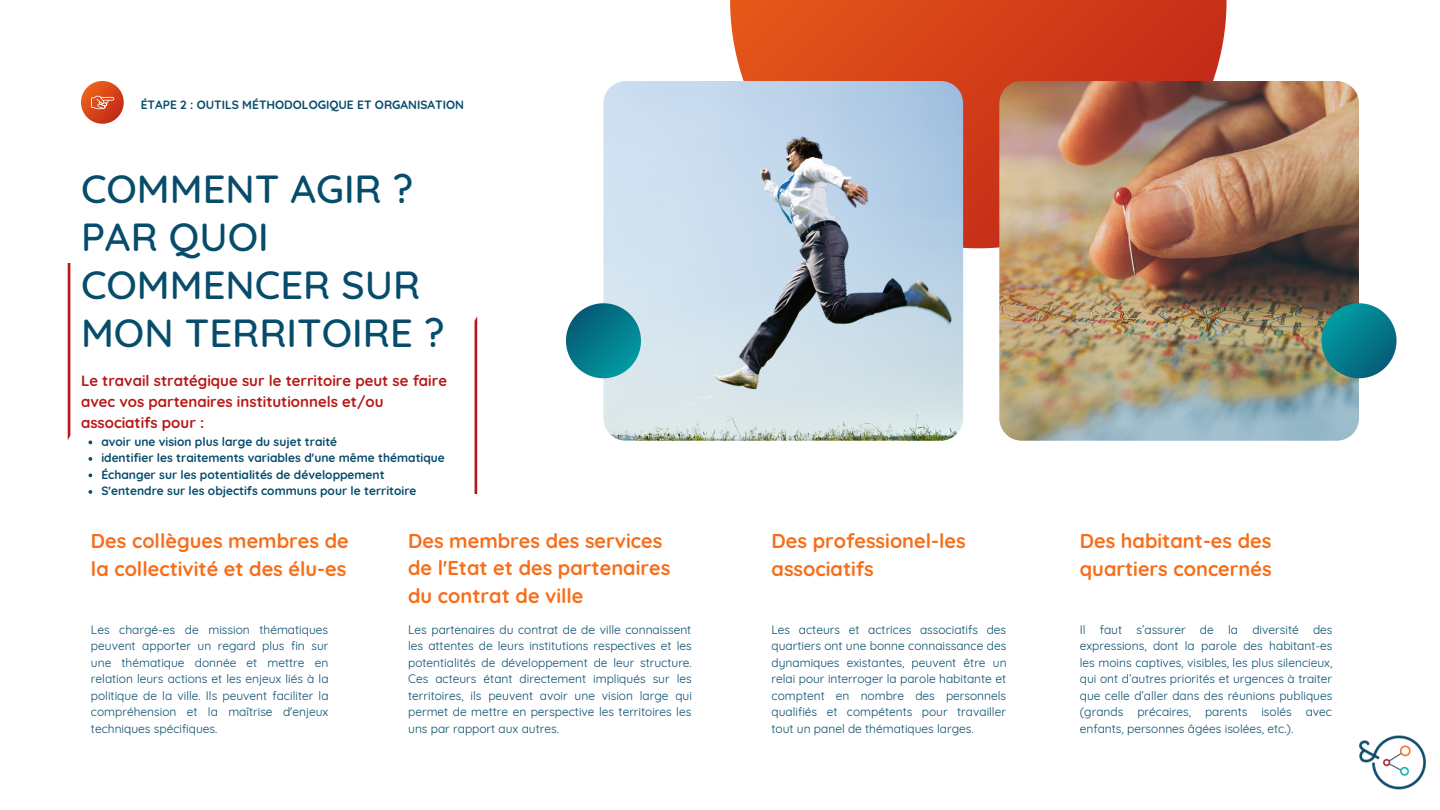
<style>
.page{position:relative;width:1440px;height:810px;background:#fff}
.page>*{position:absolute;margin:0;border:0;box-sizing:border-box;transform-origin:0 0}
.t1{font:500 40px/48px "Quicksand";color:#064c6b}
.t2{font:700 20px/27.8px "Quicksand";color:#f66e1a}
.t3{font:700 15px/21px "Quicksand";color:#b61917}
.t4{font:12px/16.5px "Quicksand";color:#064c6b;text-align:justify}
.t5{font:700 12px "Quicksand";color:#064c6b}
</style>
<div class="page">
<svg style="left:730px;top:0;width:497px;height:248px"></svg>
<img style="left:603px;top:81px;width:360px;height:360px;border-radius:22px">
<img style="left:999px;top:81px;width:360px;height:360px;border-radius:22px">
<svg style="left:566px;top:303px;width:75px;height:75px"></svg>
<svg style="left:1322px;top:303px;width:75px;height:75px"></svg>
<svg style="left:81px;top:81px;width:43px;height:43px"></svg>
<img style="left:1359px;top:735px;width:67px;height:55px">
<svg style="left:474px;top:317px;width:3px;height:176px"></svg>
<svg style="left:68px;top:263px;width:25px;height:181px"></svg>
<svg style="left:88px;top:457px;width:4px;height:4px"></svg>
<svg style="left:88px;top:474px;width:4px;height:3px"></svg>
<svg style="left:88px;top:490px;width:4px;height:4px"></svg>
<p class="t5" style="left:141px;top:97px;width:325px">ÉTAPE 2 : OUTILS MÉTHODOLOGIQUE ET ORGANISATION</p>
<p class="t1" style="left:81px;top:164px;width:334px">COMMENT AGIR ?</p>
<p class="t1" style="left:81px;top:212px;width:365px">PAR QUOI<br>COMMENCER SUR<br>MON TERRITOIRE ?</p>
<p class="t3" style="left:81px;top:370px;width:368px">Le travail stratégique sur le territoire peut se faire avec vos partenaires institutionnels et/ou associatifs pour :</p>
<p class="t5" style="left:101px;top:434px;width:237px">avoir une vision plus large du sujet traité</p>
<p class="t5" style="left:101px;top:450px;width:345px">identifier les traitements variables d'une même thématique</p>
<p class="t5" style="left:101px;top:467px;width:285px">Échanger sur les potentialités de développement</p>
<p class="t5" style="left:101px;top:483px;width:317px">S'entendre sur les objectifs communs pour le territoire</p>
<p class="t2" style="left:91px;top:526px;width:259px">Des collègues membres de la collectivité et des élu-es</p>
<p class="t4" style="left:91px;top:621px;width:239px">Les chargé-es de mission thématiques peuvent apporter un regard plus fin sur une thématique donnée et mettre en relation leurs actions et les enjeux liés à la politique de la ville. Ils peuvent faciliter la compréhension et la maîtrise d'enjeux techniques spécifiques.</p>
<p class="t2" style="left:408px;top:526px;width:264px">Des membres des services de l'Etat et des partenaires du contrat de ville</p>
<p class="t4" style="left:408px;top:621px;width:285px">Les partenaires du contrat de de ville connaissent les attentes de leurs institutions respectives et les potentialités de développement de leur structure.<br>Ces acteurs étant directement impliqués sur les territoires, ils peuvent avoir une vision large qui permet de mettre en perspective les territoires les uns par rapport aux autres.</p>
<p class="t2" style="left:772px;top:526px;width:196px">Des professionel-les associatifs</p>
<p class="t4" style="left:772px;top:621px;width:237px">Les acteurs et actrices associatifs des quartiers ont une bonne connaissance des dynamiques existantes, peuvent être un relai pour interroger la parole habitante et comptent en nombre des personnels qualifiés et compétents pour travailler tout un panel de thématiques larges.</p>
<p class="t2" style="left:1080px;top:526px;width:193px">Des habitant-es des quartiers concernés</p>
<p class="t4" style="left:1080px;top:621px;width:254px">Il faut s’assurer de la diversité des expressions, dont la parole des habitant-es les moins captives, visibles, les plus silencieux, qui ont d’autres priorités et urgences à traiter que celle d’aller dans des réunions publiques (grands précaires, parents isolés avec enfants, personnes âgées isolées, etc.).</p>
</div>
